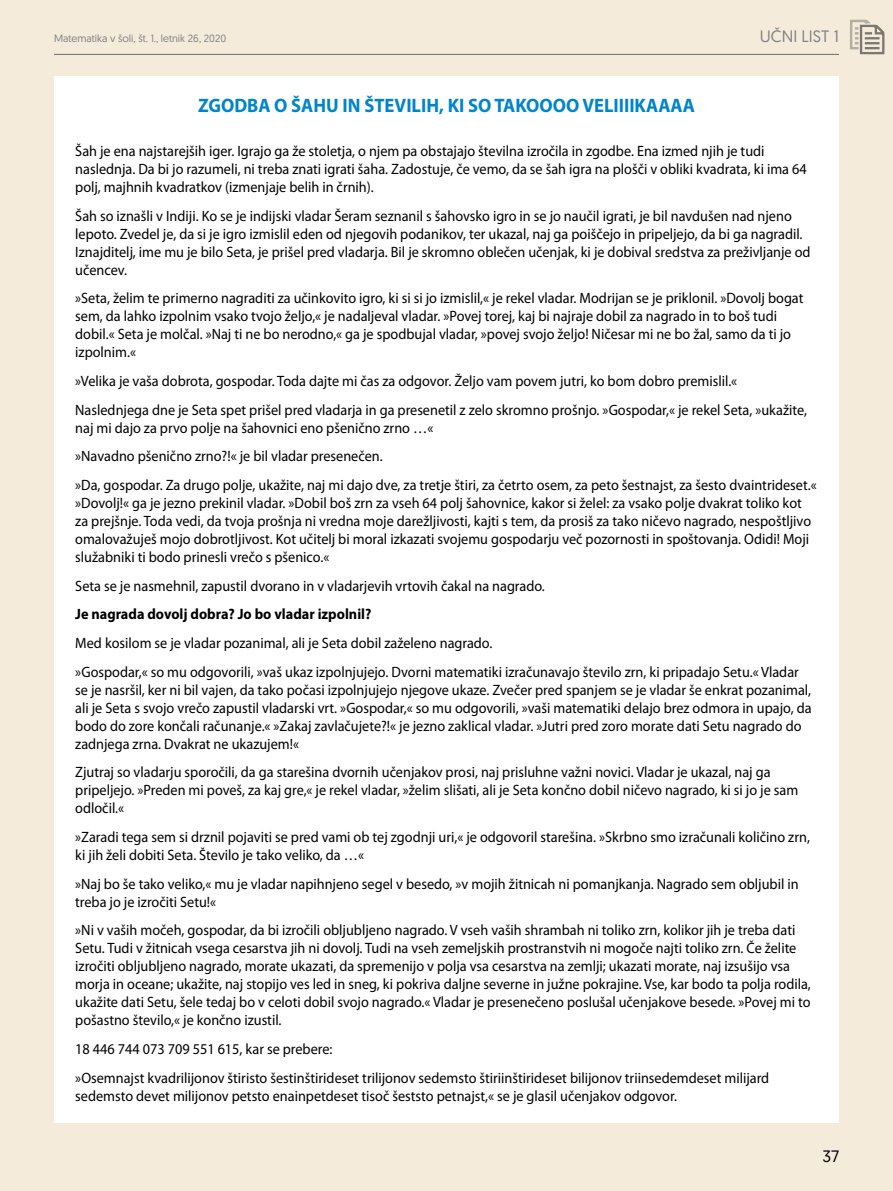
<style>
.page{position:relative;width:893px;height:1191px;background:#f5ebda}
.page>*{position:absolute;margin:0;border:0;box-sizing:border-box;transform-origin:0 0}
.t1{font:700 19.5px "Myriad Pro";color:#0084ca;scale:.95 1}
.t2{font:16.5px "Geomanist";color:#808285}
.t3{font:16.5px "Geomanist";color:#000}
.t4{font:15px/18px "Myriad Pro";color:#000;scale:.95 1}
.t5{font:700 15px "Myriad Pro";color:#000;scale:.95 1}
.t6{font:10.5px "Geomanist";color:#808285}
</style>
<div class="page">
<hr style="left:54px;top:54px;width:785px;height:1px;background:#6d6e71">
<svg style="left:850px;top:20px;width:34px;height:34px"></svg>
<div style="left:54px;top:77px;width:785px;height:1046px;background:#fff"></div>
<p class="t6" style="left:54px;top:31px;width:174px">Matematika v šoli, št. 1., letnik 26, 2020</p>
<p class="t2" style="left:760px;top:26px;width:81px">UČNI LIST 1</p>
<h1 class="t1" style="left:198px;top:93px;width:524px">ZGODBA O ŠAHU IN ŠTEVILIH, KI SO TAKOOOO VELIIIIKAAAA</h1>
<p class="t4" style="left:75px;top:142px;width:771px">Šah je ena najstarejših iger. Igrajo ga že stoletja, o njem pa obstajajo številna izročila in zgodbe. Ena izmed njih je tudi naslednja. Da bi jo razumeli, ni treba znati igrati šaha. Zadostuje, če vemo, da se šah igra na plošči v obliki kvadrata, ki ima 64 polj, majhnih kvadratkov (izmenjaje belih in črnih).</p>
<p class="t4" style="left:75px;top:206px;width:776px">Šah so iznašli v Indiji. Ko se je indijski vladar Šeram seznanil s šahovsko igro in se jo naučil igrati, je bil navdušen nad njeno lepoto. Zvedel je, da si je igro izmislil eden od njegovih podanikov, ter ukazal, naj ga poiščejo in pripeljejo, da bi ga nagradil.<br>Iznajditelj, ime mu je bilo Seta, je prišel pred vladarja. Bil je skromno oblečen učenjak, ki je dobival sredstva za preživljanje od učencev.</p>
<p class="t4" style="left:75px;top:289px;width:768px">»Seta, želim te primerno nagraditi za učinkovito igro, ki si si jo izmislil,« je rekel vladar. Modrijan se je priklonil. »Dovolj bogat sem, da lahko izpolnim vsako tvojo željo,« je nadaljeval vladar. »Povej torej, kaj bi najraje dobil za nagrado in to boš tudi dobil.« Seta je molčal. »Naj ti ne bo nerodno,« ga je spodbujal vladar, »povej svojo željo! Ničesar mi ne bo žal, samo da ti jo izpolnim.«</p>
<p class="t4" style="left:75px;top:366px;width:772px;line-height:28.7px">»Velika je vaša dobrota, gospodar. Toda dajte mi čas za odgovor. Željo vam povem jutri, ko bom dobro premislil.«<br>Naslednjega dne je Seta spet prišel pred vladarja in ga presenetil z zelo skromno prošnjo. »Gospodar,« je rekel Seta, »ukažite,</p>
<p class="t4" style="left:75px;top:413px;width:782px;line-height:28.7px">naj mi dajo za prvo polje na šahovnici eno pšenično zrno …«<br>»Navadno pšenično zrno?!« je bil vladar presenečen.<br>»Da, gospodar. Za drugo polje, ukažite, naj mi dajo dve, za tretje štiri, za četrto osem, za peto šestnajst, za šesto dvaintrideset.«</p>
<p class="t4" style="left:75px;top:493px;width:776px">»Dovolj!« ga je jezno prekinil vladar. »Dobil boš zrn za vseh 64 polj šahovnice, kakor si želel: za vsako polje dvakrat toliko kot za prejšnje. Toda vedi, da tvoja prošnja ni vredna moje darežljivosti, kajti s tem, da prosiš za tako ničevo nagrado, nespoštljivo omalovažuješ mojo dobrotljivost. Kot učitelj bi moral izkazati svojemu gospodarju več pozornosti in spoštovanja. Odidi! Moji služabniki ti bodo prinesli vrečo s pšenico.«</p>
<p class="t4" style="left:75px;top:576px;width:496px">Seta se je nasmehnil, zapustil dvorano in v vladarjevih vrtovih čakal na nagrado.</p>
<p class="t5" style="left:75px;top:604px;width:313px">Je nagrada dovolj dobra? Jo bo vladar izpolnil?</p>
<p class="t4" style="left:75px;top:628px;width:763px;line-height:28.7px">Med kosilom se je vladar pozanimal, ali je Seta dobil zaželeno nagrado.<br>»Gospodar,« so mu odgovorili, »vaš ukaz izpolnjujejo. Dvorni matematiki izračunavajo število zrn, ki pripadajo Setu.« Vladar</p>
<p class="t4" style="left:75px;top:680px;width:776px">se je nasršil, ker ni bil vajen, da tako počasi izpolnjujejo njegove ukaze. Zvečer pred spanjem se je vladar še enkrat pozanimal, ali je Seta s svojo vrečo zapustil vladarski vrt. »Gospodar,« so mu odgovorili, »vaši matematiki delajo brez odmora in upajo, da bodo do zore končali računanje.« »Zakaj zavlačujete?!« je jezno zaklical vladar. »Jutri pred zoro morate dati Setu nagrado do zadnjega zrna. Dvakrat ne ukazujem!«</p>
<p class="t4" style="left:75px;top:763px;width:763px">Zjutraj so vladarju sporočili, da ga starešina dvornih učenjakov prosi, naj prisluhne važni novici. Vladar je ukazal, naj ga pripeljejo. »Preden mi poveš, za kaj gre,« je rekel vladar, »želim slišati, ali je Seta končno dobil ničevo nagrado, ki si jo je sam odločil.«</p>
<p class="t4" style="left:75px;top:827px;width:775px">»Zaradi tega sem si drznil pojaviti se pred vami ob tej zgodnji uri,« je odgovoril starešina. »Skrbno smo izračunali količino zrn, ki jih želi dobiti Seta. Število je tako veliko, da …«</p>
<p class="t4" style="left:75px;top:874px;width:763px">»Naj bo še tako veliko,« mu je vladar napihnjeno segel v besedo, »v mojih žitnicah ni pomanjkanja. Nagrado sem obljubil in treba jo je izročiti Setu!«</p>
<p class="t4" style="left:75px;top:921px;width:776px">»Ni v vaših močeh, gospodar, da bi izročili obljubljeno nagrado. V vseh vaših shrambah ni toliko zrn, kolikor jih je treba dati Setu. Tudi v žitnicah vsega cesarstva jih ni dovolj. Tudi na vseh zemeljskih prostranstvih ni mogoče najti toliko zrn. Če želite izročiti obljubljeno nagrado, morate ukazati, da spremenijo v polja vsa cesarstva na zemlji; ukazati morate, naj izsušijo vsa morja in oceane; ukažite, naj stopijo ves led in sneg, ki pokriva daljne severne in južne pokrajine. Vse, kar bodo ta polja rodila, ukažite dati Setu, šele tedaj bo v celoti dobil svojo nagrado.« Vladar je presenečeno poslušal učenjakove besede. »Povej mi to pošastno število,« je končno izustil.</p>
<p class="t4" style="left:75px;top:1034px;width:732px;line-height:28.7px">18 446 744 073 709 551 615, kar se prebere:<br>»Osemnajst kvadrilijonov štiristo šestinštirideset trilijonov sedemsto štiriinštirideset bilijonov triinsedemdeset milijard</p>
<p class="t4" style="left:75px;top:1086px;width:635px">sedemsto devet milijonov petsto enainpetdeset tisoč šeststo petnajst,« se je glasil učenjakov odgovor.</p>
<p class="t3" style="left:822px;top:1145px;width:18px">37</p>
</div>
